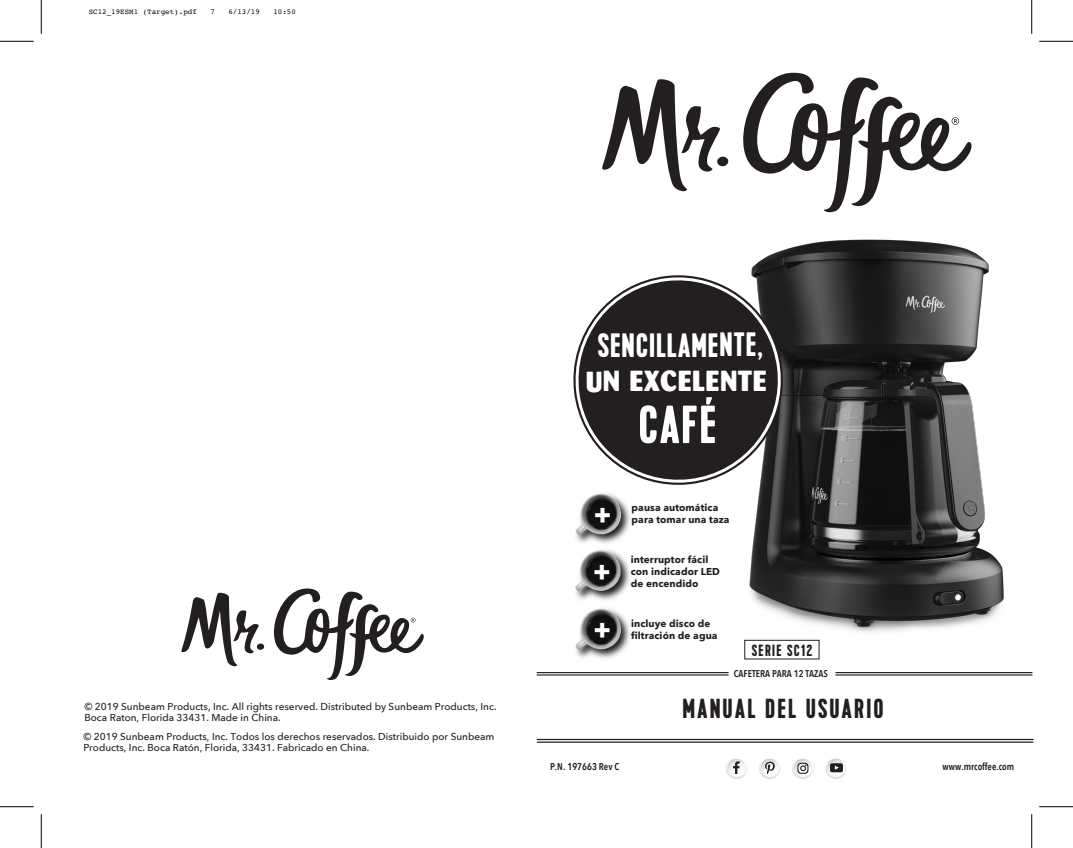
<style>
.page{position:relative;width:1073px;height:848px;background:#fff}
.page>*{position:absolute;margin:0;border:0;box-sizing:border-box;transform-origin:0 0}
.t1{font:700 53.5px "Kapra";color:#fff}
.t2{font:700 33.75px "Kapra";letter-spacing:.025em;color:#fff}
.t3{font:800 28.75px "Barmeno";letter-spacing:.025em;color:#fff}
.t4{font:28.25px "Braggadocio";color:#fff}
.t5{font:700 27.5px "Kapra";letter-spacing:.075em;color:#231f20}
.t6{font:700 16.25px "Kapra";letter-spacing:.075em;color:#231f20}
.t7{font:500 10px/11.2px "Avenir Next";color:#231f20}
.t8{font:700 10px/12px "Avenir Next";letter-spacing:.01em;color:#231f20}
.t9{font:600 9.88px "Avenir Next Condensed";color:#231f20}
.t10{font:7.5px "Courier";color:#000}
</style>
<div class="page">
<svg style="left:602px;top:73px;width:277px;height:118px"></svg>
<hr style="left:537px;top:741px;width:496px;height:1px;background:#231f20">
<hr style="left:537px;top:738px;width:496px;height:2px;background:#231f20">
<hr style="left:537px;top:674px;width:191px;height:1px;background:#231f20">
<hr style="left:537px;top:672px;width:191px;height:1px;background:#231f20">
<svg style="left:725px;top:758px;width:22px;height:20px"></svg>
<svg style="left:759px;top:759px;width:21px;height:19px"></svg>
<svg style="left:825px;top:759px;width:22px;height:19px"></svg>
<svg style="left:792px;top:759px;width:22px;height:19px"></svg>
<svg style="left:181px;top:588px;width:243px;height:92px"></svg>
<img style="left:681px;top:91px;width:352px;height:585px">
<svg style="left:783px;top:275px;width:3px;height:210px"></svg>
<svg style="left:573px;top:274px;width:210px;height:211px;fill:#231f20"></svg>
<img style="left:573px;top:479px;width:74px;height:57px">
<img style="left:575px;top:494px;width:46px;height:41px">
<img style="left:576px;top:536px;width:54px;height:58px">
<img style="left:575px;top:550px;width:45px;height:42px">
<img style="left:564px;top:594px;width:82px;height:82px">
<img style="left:575px;top:609px;width:46px;height:41px">
<hr style="left:0;top:41px;width:34px;height:1px;background:#000">
<hr style="left:1039px;top:41px;width:33px;height:1px;background:#000">
<hr style="left:0;top:806px;width:34px;height:1px;background:#000">
<hr style="left:1039px;top:806px;width:33px;height:1px;background:#000">
<hr style="left:41px;top:0;width:1px;height:34px;background:#000">
<hr style="left:41px;top:814px;width:1px;height:34px;background:#000">
<hr style="left:1031px;top:0;width:1px;height:34px;background:#000">
<hr style="left:1031px;top:814px;width:1px;height:34px;background:#000">
<p class="t10" style="left:89px;top:6px;width:110px">SC12_19ESM1 (Target).pdf</p>
<p class="t10" style="left:210px;top:6px;width:6px">7</p>
<p class="t10" style="left:228px;top:6px;width:33px">6/13/19</p>
<p class="t10" style="left:273px;top:6px;width:24px">10:50</p>
<p class="t7" style="left:84px;top:700px;width:413px">© 2019 Sunbeam Products, Inc. All rights reserved. Distributed by Sunbeam Products, Inc.<br>Boca Raton, Florida 33431. Made in China.</p>
<p class="t7" style="left:83px;top:730px;width:412px">© 2019 Sunbeam Products, Inc. Todos los derechos reservados. Distribuido por Sunbeam<br>Products, Inc. Boca Ratón, Florida, 33431. Fabricado en China.</p>
<h2 class="t2" style="left:597px;top:325px;width:167px">SENCILLAMENTE,</h2>
<h3 class="t3" style="left:586px;top:363px;width:182px">UN EXCELENTE</h3>
<h1 class="t1" style="left:638px;top:394px;width:80px">CAFÉ</h1>
<p class="t8" style="left:631px;top:501px;width:88px">pausa automática</p>
<h3 class="t4" style="left:593px;top:498px;width:19px">+</h3>
<p class="t8" style="left:631px;top:513px;width:99px">para tomar una taza</p>
<p class="t8" style="left:630px;top:553px;width:91px">interruptor fácil con indicador LED</p>
<h3 class="t4" style="left:593px;top:555px;width:19px">+</h3>
<p class="t8" style="left:630px;top:577px;width:69px">de encendido</p>
<p class="t8" style="left:631px;top:617px;width:81px">incluye disco de</p>
<h3 class="t4" style="left:593px;top:613px;width:19px">+</h3>
<p class="t8" style="left:631px;top:629px;width:88px">filtración de agua</p>
<h3 class="t6" style="left:752px;top:640px;width:62px">SERIE SC12</h3>
<p class="t9" style="left:733px;top:665px;width:96px">CAFETERA PARA 12 TAZAS</p>
<h3 class="t5" style="left:682px;top:692px;width:202px">MANUAL DEL USUARIO</h3>
<p class="t9" style="left:550px;top:757px;width:71px">P.N. 197663 Rev C</p>
<p class="t9" style="left:942px;top:757px;width:73px">www.mrcoffee.com</p>
</div>
